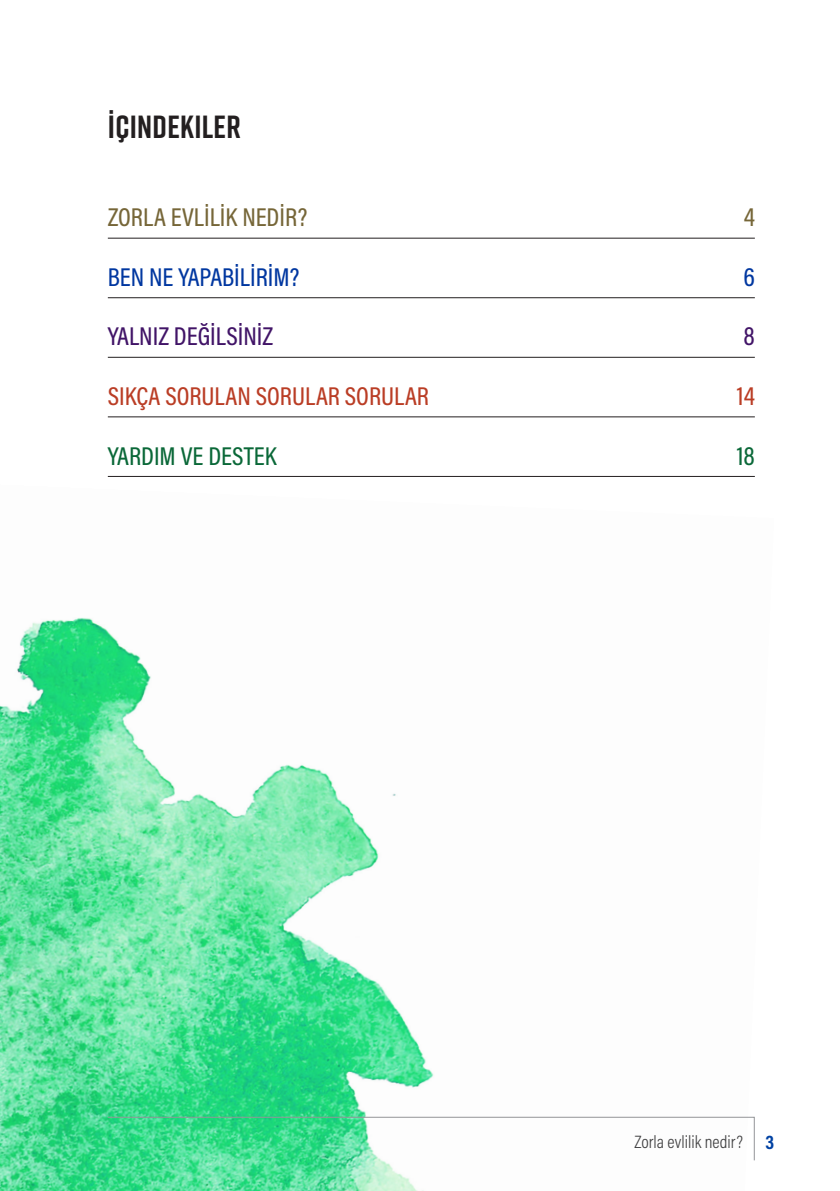
<style>
.page{position:relative;width:840px;height:1191px;background:#fff}
.page>*{position:absolute;margin:0;border:0;box-sizing:border-box;transform-origin:0 0}
.Heading{font:700 32px "Rift";letter-spacing:.01em;color:#231f20}
.t1{font:500 26px "Acumin Pro Cond";color:#ba3d25}
.t2{font:500 26px "Acumin Pro Cond";color:#766638}
.t3{font:500 26px "Acumin Pro Cond";letter-spacing:-.005em;color:#0037a0}
.t4{font:500 26px "Acumin Pro Cond";color:#411467}
.t5{font:500 26px "Acumin Pro Cond";color:#0a6838}
.t6{font:300 18px "Acumin Pro Cond";color:#3e3e3f}
.s1{font-weight:700;font-size:20px;color:#0042a3}
</style>
<div class="page">
<img style="left:0;top:618px;width:755px;height:573px">
<svg style="left:107px;top:1116px;width:647px;height:45px"></svg>
<hr style="left:108px;top:238px;width:646px;height:1px;background:#231f20">
<hr style="left:108px;top:297px;width:646px;height:1px;background:#231f20">
<hr style="left:108px;top:357px;width:646px;height:1px;background:#231f20">
<hr style="left:108px;top:416px;width:646px;height:1px;background:#231f20">
<hr style="left:108px;top:476px;width:646px;height:1px;background:#231f20">
<p class="Heading" style="left:108px;top:104px;width:134px">İÇINDEKILER</p>
<p class="t2" style="left:108px;top:200px;width:201px">ZORLA EVLİLİK NEDİR?</p>
<p class="t2" style="left:743px;top:200px;width:13px">4</p>
<p class="t3" style="left:108px;top:260px;width:193px">BEN NE YAPABİLİRİM?</p>
<p class="t3" style="left:743px;top:260px;width:13px">6</p>
<p class="t4" style="left:108px;top:320px;width:167px">YALNIZ DEĞİLSİNİZ</p>
<p class="t4" style="left:743px;top:320px;width:13px">8</p>
<p class="t1" style="left:108px;top:379px;width:322px">SIKÇA SORULAN SORULAR SORULAR</p>
<p class="t1" style="left:736px;top:379px;width:20px">14</p>
<p class="t5" style="left:108px;top:439px;width:170px">YARDIM VE DESTEK</p>
<p class="t5" style="left:736px;top:439px;width:20px">18</p>
<p class="t6" style="left:634px;top:1129px;width:141px">Zorla evlilik nedir? <span class="s1">3</span></p>
</div>
